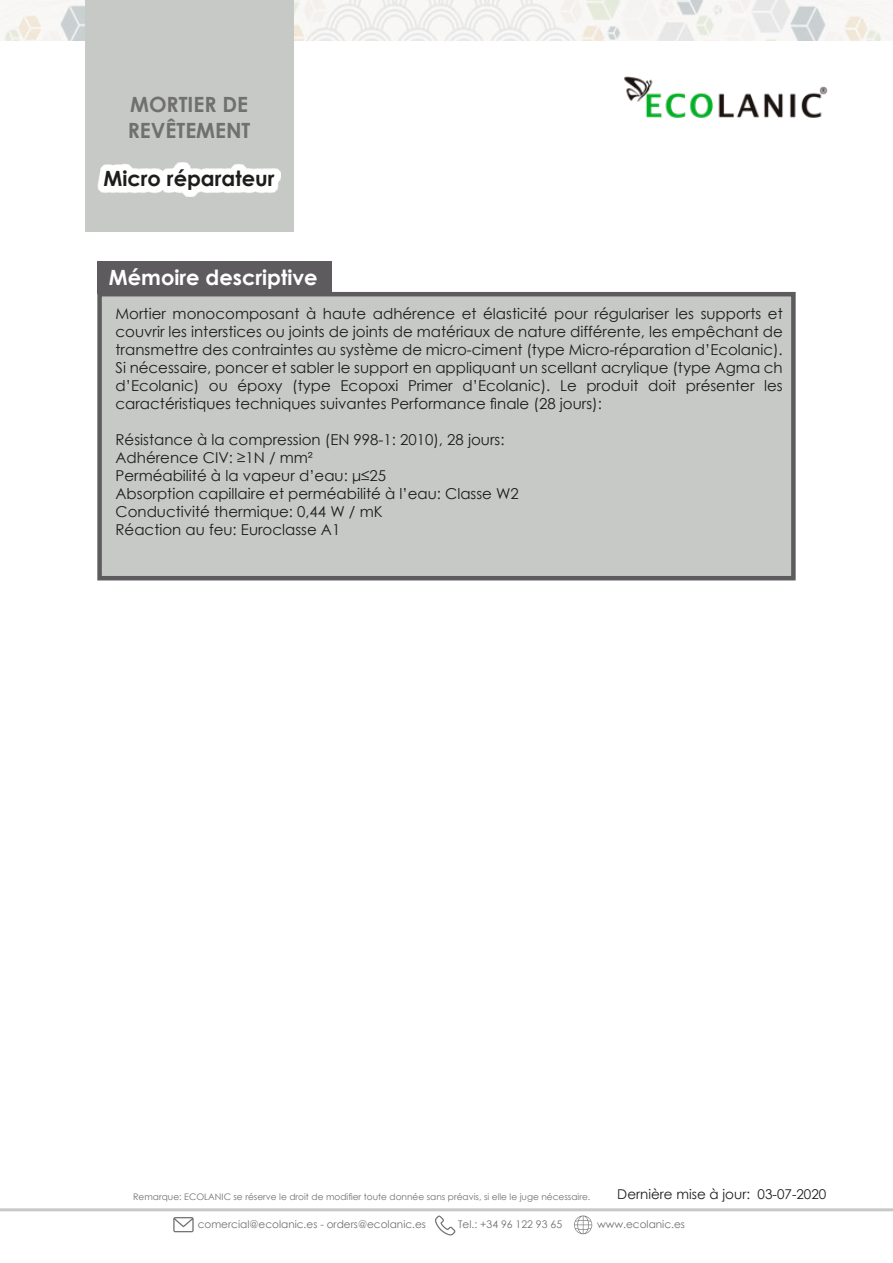
<style>
.page{position:relative;width:893px;height:1263px;background:#fff}
.page>*{position:absolute;margin:0;border:0;box-sizing:border-box;transform-origin:0 0}
.t1{font:700 21px/25.2px "Century Gothic";color:#70706f}
.t2{font:700 21px "Century Gothic";color:#fff}
.t3{font:700 21px "Century Gothic";color:#1d1d1b}
.t4{font:15px/18px "Century Gothic";color:#1d1d1b;text-align:justify}
.t5{font:13.5px "Century Gothic";color:#1d1d1b}
.t6{font:10.5px "Century Gothic";color:#70706f}
.t7{font:9px "Century Gothic";color:#70706f}
</style>
<div class="page">
<img style="left:2px;top:0;width:891px;height:40px">
<div style="left:85px;top:0;width:208px;height:232px;background:#c7c9c6"></div>
<hr style="left:0;top:1208px;width:893px;height:3px;background:#c7c9c6">
<svg style="left:574px;top:1215px;width:18px;height:19px"></svg>
<svg style="left:173px;top:1217px;width:21px;height:15px"></svg>
<svg style="left:435px;top:1215px;width:20px;height:20px"></svg>
<img style="left:624px;top:76px;width:204px;height:42px">
<div style="left:97px;top:292px;width:699px;height:288px;background:#c7c9c6;border:4px solid #5e5b5f"></div>
<div style="left:97px;top:261px;width:235px;height:33px;background:#5e5b5f"></div>
<svg style="left:98px;top:162px;width:183px;height:35px;fill:#fff"></svg>
<h1 class="t1" style="left:128px;top:91px;width:124px">MORTIER DE<br>REVÊTEMENT</h1>
<h1 class="t3" style="left:104px;top:162px;width:172px">Micro réparateur</h1>
<h1 class="t2" style="left:109px;top:261px;width:210px">Mémoire descriptive</h1>
<p class="t4" style="left:116px;top:305px;width:669px">Mortier monocomposant à haute adhérence et élasticité pour régulariser les supports et couvrir les interstices ou joints de joints de matériaux de nature différente, les empêchant de transmettre des contraintes au système de micro-ciment (type Micro-réparation d’Ecolanic).<br>Si nécessaire, poncer et sabler le support en appliquant un scellant acrylique (type Agma ch d’Ecolanic) ou époxy (type Ecopoxi Primer d’Ecolanic). Le produit doit présenter les caractéristiques techniques suivantes Performance finale (28 jours):</p>
<p class="t4" style="left:116px;top:431px;width:405px;text-align:left">Résistance à la compression (EN 998-1: 2010), 28 jours:<br>Adhérence CIV: ≥1N / mm²<br>Perméabilité à la vapeur d’eau: μ≤25<br>Absorption capillaire et perméabilité à l’eau: Classe W2<br>Conductivité thermique: 0,44 W / mK<br>Réaction au feu: Euroclasse A1</p>
<p class="t7" style="left:133px;top:1190px;width:459px">Remarque: ECOLANIC se réserve le droit de modifier toute donnée sans préavis, si elle le juge nécessaire.</p>
<p class="t5" style="left:617px;top:1185px;width:211px">Dernière mise à jour: 03-07-2020</p>
<p class="t6" style="left:198px;top:1217px;width:230px">comercial@ecolanic.es - orders@ecolanic.es</p>
<p class="t6" style="left:458px;top:1217px;width:106px">Tel.: +34 96 122 93 65</p>
<p class="t6" style="left:597px;top:1217px;width:89px">www.ecolanic.es</p>
</div>
